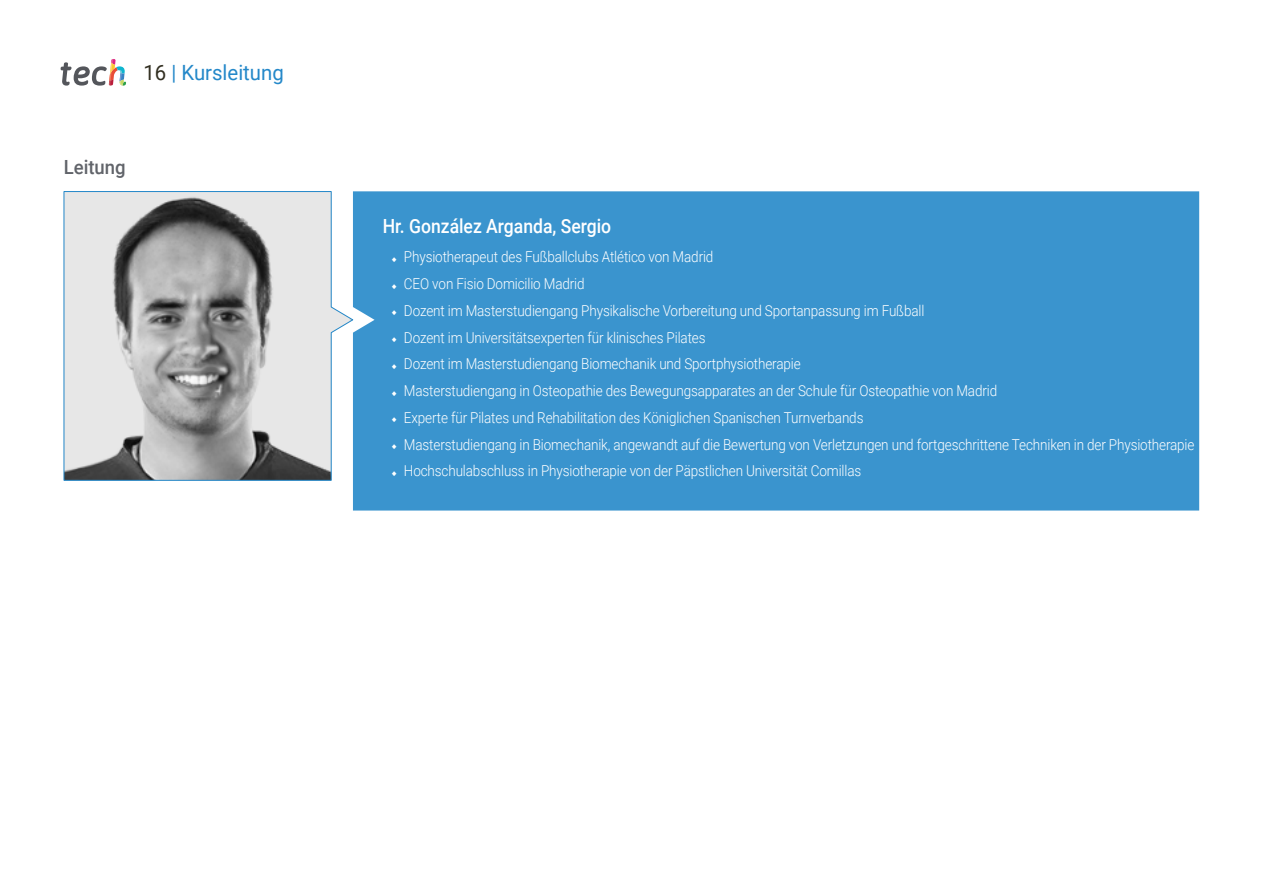
<style>
.page{position:relative;width:1263px;height:893px;background:#fff}
.page>*{position:absolute;margin:0;border:0;box-sizing:border-box;transform-origin:0 0}
.t1{font:21px "Roboto";color:#2488c9}
.t2{font:500 19.5px "Roboto";color:#fff;scale:.9 1}
.t3{font:500 19.5px "Roboto";color:#61646a;scale:.95 1}
.t4{font:300 15px/26.7px "Roboto";letter-spacing:-.01em;color:#fff;scale:.9 1}
.s1{color:#312e20}
</style>
<div class="page">
<svg style="left:61px;top:59px;width:65px;height:27px"></svg>
<div style="left:353px;top:191px;width:846px;height:320px;background:#3a94ce"></div>
<svg style="left:64px;top:191px;width:289px;height:290px;background:#b9babb"></svg>
<svg style="left:392px;top:257px;width:5px;height:5px"></svg>
<svg style="left:392px;top:284px;width:5px;height:5px"></svg>
<svg style="left:392px;top:310px;width:5px;height:5px"></svg>
<svg style="left:392px;top:337px;width:5px;height:5px"></svg>
<svg style="left:392px;top:364px;width:5px;height:5px"></svg>
<svg style="left:392px;top:391px;width:5px;height:5px"></svg>
<svg style="left:392px;top:417px;width:5px;height:5px"></svg>
<svg style="left:392px;top:444px;width:5px;height:5px"></svg>
<svg style="left:392px;top:471px;width:5px;height:5px"></svg>
<h1 class="t1" style="left:144px;top:57px;width:142px"><span class="s1">16</span> | Kursleitung</h1>
<h2 class="t3" style="left:64px;top:154px;width:67px">Leitung</h2>
<h2 class="t2" style="left:383px;top:212px;width:255px">Hr. González Arganda, Sergio</h2>
<p class="t4" style="left:404px;top:243px;width:880px">Physiotherapeut des Fußballclubs Atlético von Madrid<br>CEO von Fisio Domicilio Madrid<br>Dozent im Masterstudiengang Physikalische Vorbereitung und Sportanpassung im Fußball<br>Dozent im Universitätsexperten für klinisches Pilates<br>Dozent im Masterstudiengang Biomechanik und Sportphysiotherapie<br>Masterstudiengang in Osteopathie des Bewegungsapparates an der Schule für Osteopathie von Madrid<br>Experte für Pilates und Rehabilitation des Königlichen Spanischen Turnverbands<br>Masterstudiengang in Biomechanik, angewandt auf die Bewertung von Verletzungen und fortgeschrittene Techniken in der Physiotherapie Hochschulabschluss in Physiotherapie von der Päpstlichen Universität Comillas</p>
</div>
